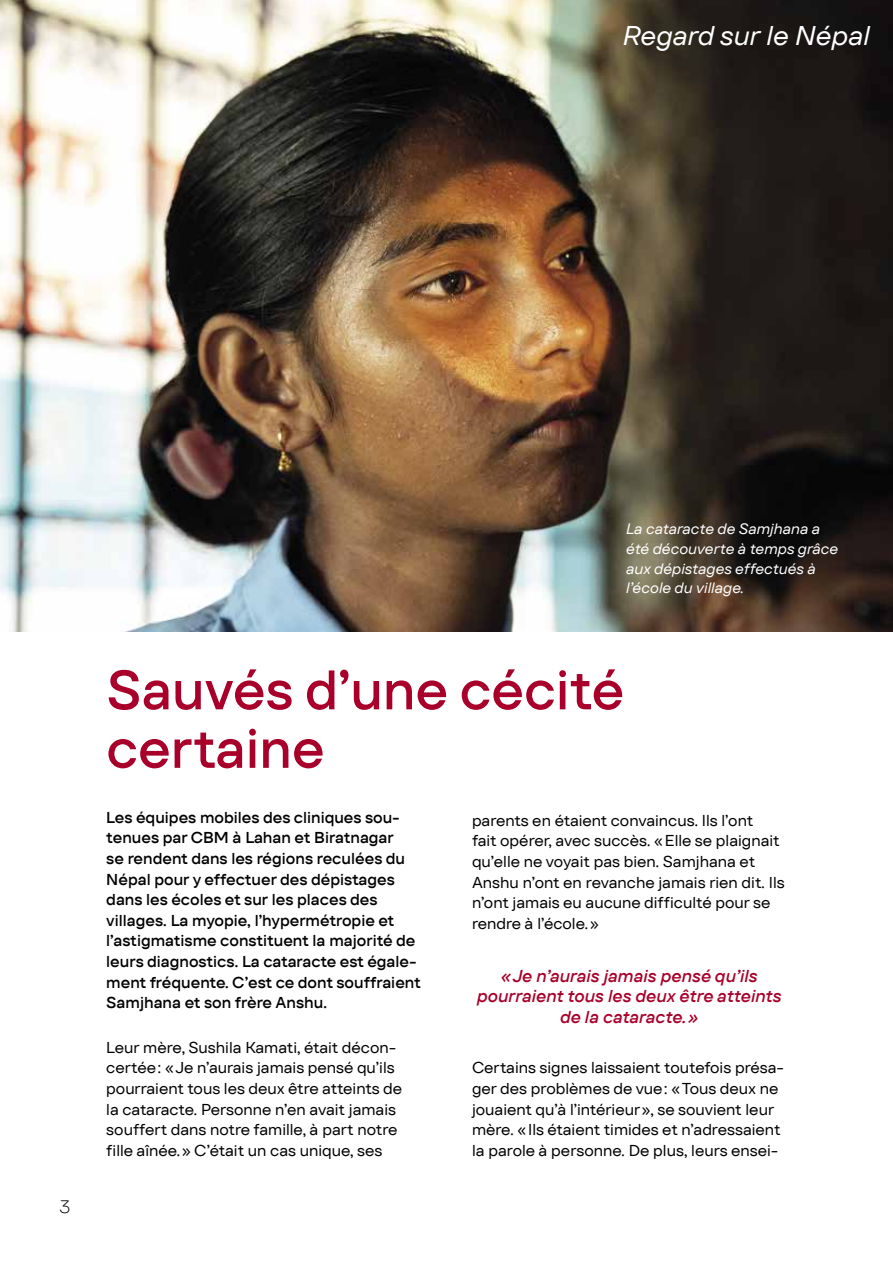
<style>
.page{position:relative;width:893px;height:1263px;background:#fff}
.page>*{position:absolute;margin:0;border:0;box-sizing:border-box;transform-origin:0 0}
.titel_artikel{font:500 55.5px/58.5px "TT Firs Text";color:#a8002a}
.bildlegende{font:27px "TT Firs Text Nm It";color:#fff}
.t1{font:300 18px "TT Firs Text";color:#000}
.body_text_blocksatz_links{font:italic 500 17.25px/20.7px "TT Firs Text";color:#a8002a;text-align:center}
.body_text_blocksatz_links-2{font:15.75px/20.7px "TT Firs Text Nm";color:#000}
.body_text_lead_blocksatz_links{font:500 15.75px/20.7px "TT Firs Text";color:#000}
.bildlegende-2{font:15px/19.8px "TT Firs Text Nm It";color:#fff}
</style>
<div class="page">
<img style="left:0;top:0;width:893px;height:631px">
<p class="bildlegende" style="left:623px;top:18px;width:248px">Regard sur le Népal</p>
<p class="t1" style="left:60px;top:1195px;width:12px">3</p>
<p class="bildlegende-2" style="left:626px;top:518px;width:214px">La cataracte de Samjhana a été découverte à temps grâce aux dépistages effectués à l’école du village.</p>
<p class="titel_artikel" style="left:106px;top:661px;width:520px">Sauvés d’une cécité certaine</p>
<p class="body_text_lead_blocksatz_links" style="left:106px;top:807px;width:316px">Les équipes mobiles des cliniques sou&shy;tenues par CBM à Lahan et Biratnagar<br>se rendent dans les régions reculées du Népal pour y effectuer des dépistages dans les écoles et sur les places des villages. La myopie, l’hypermétropie et l’astigmatisme constituent la majorité de leurs diagnostics. La cataracte est égale&shy;ment fréquente. C’est ce dont souffraient Samjhana et son frère Anshu.</p>
<p class="body_text_blocksatz_links-2" style="left:106px;top:1037px;width:297px">Leur mère, Sushila Kamati, était décon&shy;certée: «Je n’aurais jamais pensé qu’ils pourraient tous les deux être atteints de la cataracte. Personne n’en avait jamais souffert dans notre famille, à part notre fille aînée.» C’était un cas unique, ses</p>
<p class="body_text_blocksatz_links-2" style="left:472px;top:810px;width:314px">parents en étaient convaincus. Ils l’ont<br>fait opérer, avec succès. «Elle se plaignait qu’elle ne voyait pas bien. Samjhana et Anshu n’ont en revanche jamais rien dit. Ils n’ont jamais eu aucune difficulté pour se rendre à l’école.»</p>
<p class="body_text_blocksatz_links" style="left:477px;top:965px;width:306px">«Je n’aurais jamais pensé qu’ils pourraient tous les deux être atteints de la cataracte.»</p>
<p class="body_text_blocksatz_links-2" style="left:472px;top:1057px;width:314px">Certains signes laissaient toutefois présa&shy;ger des problèmes de vue: «Tous deux ne jouaient qu’à l’intérieur», se souvient leur mère. «Ils étaient timides et n’adressaient la parole à personne. De plus, leurs ensei-</p>
</div>
